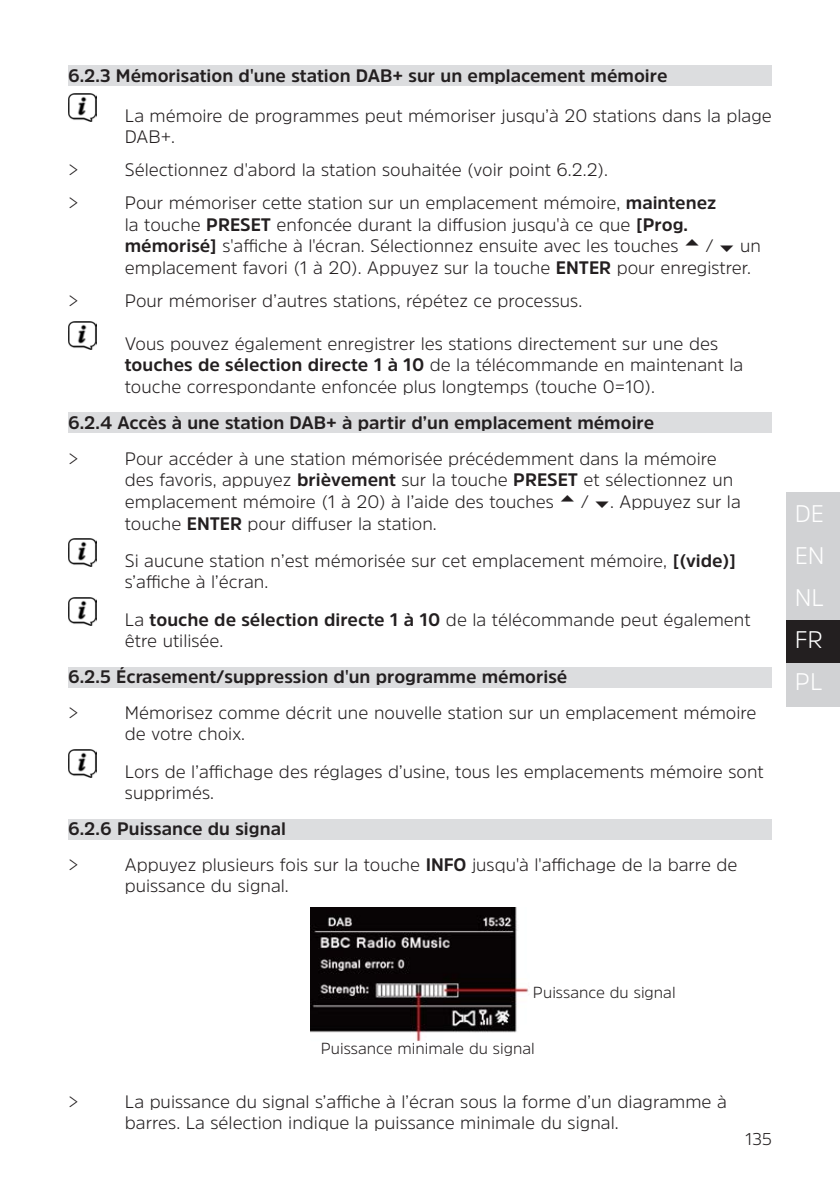
<style>
.page{position:relative;width:840px;height:1191px;background:#fff}
.page>*{position:absolute;margin:0;border:0;box-sizing:border-box;transform-origin:0 0}
.t1{font:300 24px/42px "Amsi Pro";color:#fff;text-align:justify}
.Einzug{font:300 18px/21.6px "Amsi Pro";color:#231f20}
.Hinweis{font:300 18px/21.6px "Amsi Pro";color:#231f20}
.t2{font:700 18px "Amsi Pro";color:#231f20}
.t3{font:300 17px "Amsi Pro";color:#231f20}
.Einzug-2{font:300 16px "Amsi Pro";color:#231f20}
.s1{font-weight:700}
</style>
<div class="page">
<div style="left:785px;top:577px;width:54px;height:44px;background:#d1d2d4"></div>
<div style="left:785px;top:534px;width:54px;height:43px;background:#d1d2d4"></div>
<div style="left:785px;top:492px;width:54px;height:43px;background:#d1d2d4"></div>
<div style="left:785px;top:621px;width:54px;height:43px;background:#231f20"></div>
<div style="left:785px;top:664px;width:54px;height:43px;background:#d1d2d4"></div>
<div style="left:68px;top:65px;width:703px;height:21px;background:#dcdddf"></div>
<div style="left:68px;top:412px;width:703px;height:21px;background:#dcdddf"></div>
<div style="left:68px;top:666px;width:703px;height:21px;background:#dcdddf"></div>
<div style="left:68px;top:818px;width:703px;height:21px;background:#dcdddf"></div>
<img style="left:68px;top:94px;width:28px;height:28px">
<img style="left:68px;top:322px;width:28px;height:28px">
<img style="left:68px;top:539px;width:28px;height:28px">
<img style="left:68px;top:597px;width:28px;height:28px">
<img style="left:68px;top:749px;width:28px;height:28px">
<img style="left:310px;top:907px;width:219px;height:134px">
<p class="t2" style="left:68px;top:63px;width:600px">6.2.3 Mémorisation d'une station DAB+ sur un emplacement mémoire</p>
<p class="Hinweis" style="left:125px;top:104px;width:648px">La mémoire de programmes peut mémoriser jusqu’à 20 stations dans la plage<br>DAB+.</p>
<p class="Einzug" style="left:68px;top:159px;width:12px">&gt;</p>
<p class="Einzug" style="left:125px;top:159px;width:484px">Sélectionnez d'abord la station souhaitée (voir point 6.2.2).</p>
<p class="Einzug" style="left:68px;top:191px;width:12px">&gt;</p>
<p class="Einzug" style="left:125px;top:191px;width:592px">Pour mémoriser cette station sur un emplacement mémoire, <span class="s1">maintenez </span>la touche <span class="s1">PRESET</span> enfoncée durant la diffusion jusqu'à ce que <span class="s1">[Prog. mémorisé]</span> s'affiche à l'écran. Sélectionnez ensuite avec les touches</p>
<p class="Einzug" style="left:705px;top:235px;width:9px">/</p>
<p class="Einzug" style="left:125px;top:235px;width:637px;text-indent:615px">un emplacement favori (1 à 20). Appuyez sur la touche <span class="s1">ENTER</span> pour enregistrer.</p>
<p class="Einzug" style="left:68px;top:289px;width:12px">&gt;</p>
<p class="Einzug" style="left:125px;top:289px;width:458px">Pour mémoriser d’autres stations, répétez ce processus.</p>
<p class="Einzug" style="left:125px;top:332px;width:619px">Vous pouvez également enregistrer les stations directement sur une des <span class="s1">touches de sélection directe 1 à 10</span> de la télécommande en maintenant la touche correspondante enfoncée plus longtemps (touche 0=10).</p>
<p class="t2" style="left:68px;top:410px;width:587px">6.2.4 Accès à une station DAB+ à partir d’un emplacement mémoire</p>
<p class="Einzug" style="left:68px;top:447px;width:12px">&gt;</p>
<p class="Einzug" style="left:125px;top:447px;width:609px">Pour accéder à une station mémorisée précédemment dans la mémoire des favoris, appuyez <span class="s1">brièvement</span> sur la touche <span class="s1">PRESET</span> et sélectionnez un emplacement mémoire (1 à 20) à l’aide des touches</p>
<p class="Einzug" style="left:581px;top:490px;width:161px">/ . Appuyez sur la</p>
<p class="Einzug" style="left:125px;top:512px;width:313px">touche <span class="s1">ENTER</span> pour diffuser la station.</p>
<p class="Hinweis" style="left:125px;top:549px;width:612px">Si aucune station n’est mémorisée sur cet emplacement mémoire, <span class="s1">[(vide)] </span>s’affiche à l’écran.</p>
<p class="Hinweis" style="left:125px;top:608px;width:627px">La <span class="s1">touche de sélection directe 1 à 10</span> de la télécommande peut également être utilisée.</p>
<p class="t2" style="left:68px;top:664px;width:500px">6.2.5 Écrasement/suppression d'un programme mémorisé</p>
<p class="Einzug" style="left:68px;top:701px;width:12px">&gt;</p>
<p class="Einzug" style="left:125px;top:701px;width:633px">Mémorisez comme décrit une nouvelle station sur un emplacement mémoire de votre choix.</p>
<p class="Hinweis" style="left:125px;top:760px;width:640px">Lors de l’affichage des réglages d’usine, tous les emplacements mémoire sont supprimés.</p>
<p class="t2" style="left:68px;top:816px;width:219px">6.2.6 Puissance du signal</p>
<p class="Einzug" style="left:68px;top:853px;width:12px">&gt;</p>
<p class="Einzug" style="left:125px;top:853px;width:614px">Appuyez plusieurs fois sur la touche <span class="s1">INFO</span> jusqu'à l'affichage de la barre de puissance du signal.</p>
<h1 class="t1" style="left:794px;top:492px;width:31px">DE EN NL FR PL</h1>
<p class="Einzug-2" style="left:532px;top:981px;width:144px">Puissance du signal</p>
<p class="Einzug-2" style="left:320px;top:1037px;width:215px">Puissance minimale du signal</p>
<p class="Einzug" style="left:68px;top:1090px;width:12px">&gt;</p>
<p class="Einzug" style="left:125px;top:1090px;width:603px">La puissance du signal s’affiche à l’écran sous la forme d’un diagramme à barres. La sélection indique la puissance minimale du signal.</p>
<p class="t3" style="left:744px;top:1127px;width:28px">135</p>
</div>
